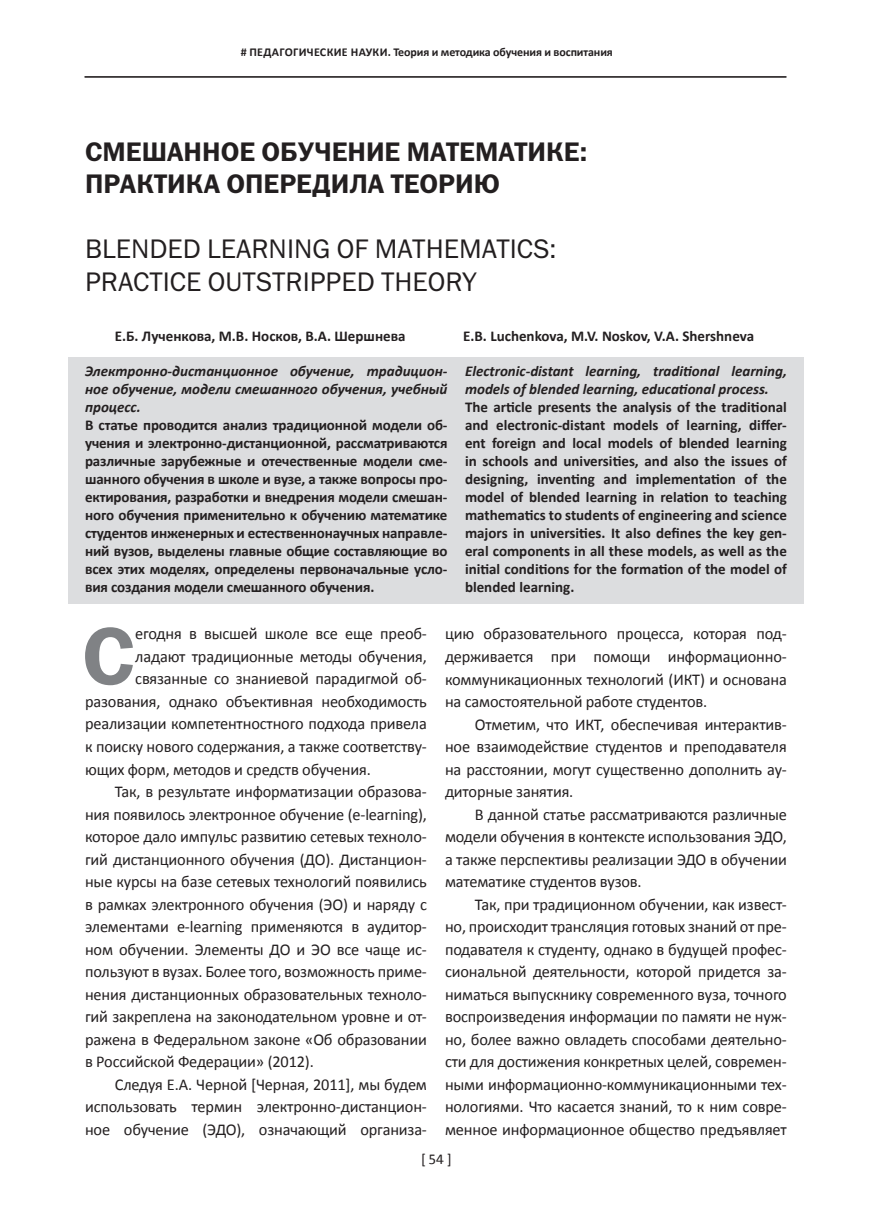
<style>
.page{position:relative;width:872px;height:1221px;background:#fff}
.page>*{position:absolute;margin:0;border:0;box-sizing:border-box;transform-origin:0 0}
.t1{font:82.05px "ez Franklin Goth Demi";color:#808285}
.t2{font:27px/32.4px "ez Franklin Goth";color:#231f20}
.t3{font:27px/32.4px "ez Franklin Goth Demi";color:#231f20}
.t4{font:16.5px/22.5px "Calibri";letter-spacing:-.01em;color:#231f20;text-align:justify}
.t5{font:700 15px/18px "Calibri";color:#231f20;text-align:justify}
.t6{font:italic 700 15px/18px "Calibri";color:#231f20}
.t7{font:15px "Calibri";color:#231f20}
.t8{font:700 12px "Calibri";letter-spacing:-.01em;color:#231f20}
</style>
<div class="page">
<div style="left:68px;top:357px;width:736px;height:246px;background:#dcdddf"></div>
<hr style="left:85px;top:76px;width:701px;height:1px;background:#231f20">
<hr style="left:85px;top:77px;width:701px;height:1px;background:#231f20">
<p class="t8" style="left:241px;top:45px;width:374px"># ПЕДАГОГИЧЕСКИЕ НАУКИ. Теория и методика обучения и воспитания</p>
<h2 class="t3" style="left:85px;top:135px;width:504px">СМЕШАННОЕ ОБУЧЕНИЕ МАТЕМАТИКЕ:<br>ПРАКТИКА ОПЕРЕДИЛА ТЕОРИЮ</h2>
<h2 class="t2" style="left:85px;top:232px;width:473px">BLENDED LEARNING OF MATHEMATICS:<br>PRACTICE OUTSTRIPPED THEORY</h2>
<p class="t5" style="left:115px;top:327px;width:292px">Е.Б. Лученкова, М.В. Носков, В.А. Шершнева</p>
<p class="t5" style="left:463px;top:327px;width:292px">E.B. Luchenkova, M.V. Noskov, V.A. Shershneva</p>
<p class="t6" style="left:465px;top:362px;width:323px">Electronic-distant learning, traditional learning, models of blended learning, educational process.</p>
<p class="t5" style="left:465px;top:398px;width:323px">The article presents the analysis of the traditional and electronic-distant models of learning, differ&shy;ent foreign and local models of blended learning in schools and universities, and also the issues of designing, inventing and implementation of the model of blended learning in relation to teaching mathematics to students of engineering and science majors in universities. It also defines the key gen&shy;eral components in all these models, as well as the initial conditions for the formation of the model of blended learning.</p>
<p class="t6" style="left:85px;top:362px;width:364px;text-align:justify">Электронно-дистанционное обучение, традицион&shy;ное обучение, модели смешанного обучения, учебный процесс.</p>
<p class="t5" style="left:85px;top:416px;width:364px">В статье проводится анализ традиционной модели об&shy;учения и электронно-дистанционной, рассматриваются различные зарубежные и отечественные модели сме&shy;шанного обучения в школе и вузе, а также вопросы про&shy;ектирования, разработки и внедрения модели смешан&shy;ного обучения применительно к обучению математике студентов инженерных и естественнонаучных направле&shy;ний вузов, выделены главные общие составляющие во всех этих моделях, определены первоначальные усло&shy;вия создания модели смешанного обучения.</p>
<h1 class="t1" style="left:82px;top:609px;width:55px">С</h1>
<p class="t4" style="left:135px;top:622px;width:293px">егодня в высшей школе все еще преоб-</p>
<p class="t4" style="left:445px;top:622px;width:343px">цию образовательного процесса, которая под&shy;держивается при помощи информационно&shy;коммуникационных технологий (ИКТ) и основана на самостоятельной работе студентов.</p>
<p class="t4" style="left:445px;top:712px;width:343px;text-indent:30px">Отметим, что ИКТ, обеспечивая интерактив&shy;ное взаимодействие студентов и преподавателя на расстоянии, могут существенно дополнить ау&shy;диторные занятия.</p>
<p class="t4" style="left:445px;top:803px;width:343px;text-indent:30px">В данной статье рассматриваются различные модели обучения в контексте использования ЭДО, а также перспективы реализации ЭДО в обучении математике студентов вузов.</p>
<p class="t4" style="left:445px;top:893px;width:343px;text-indent:30px">Так, при традиционном обучении, как извест&shy;но, происходит трансляция готовых знаний от пре&shy;подавателя к студенту, однако в будущей профес&shy;сиональной деятельности, которой придется за&shy;ниматься выпускнику современного вуза, точного воспроизведения информации по памяти не нуж&shy;но, более важно овладеть способами деятельно&shy;сти для достижения конкретных целей, современ&shy;ными информационно-коммуникационными тех&shy;нологиями. Что касается знаний, то к ним совре&shy;менное информационное общество предъявляет</p>
<p class="t4" style="left:135px;top:645px;width:293px">ладают традиционные методы обучения,</p>
<p class="t4" style="left:135px;top:667px;width:293px">связанные со знаниевой парадигмой об-</p>
<p class="t4" style="left:85px;top:690px;width:343px">разования, однако объективная необходимость</p>
<p class="t4" style="left:85px;top:712px;width:343px">реализации компетентностного подхода привела</p>
<p class="t4" style="left:85px;top:735px;width:343px">к поиску нового содержания, а также соответству-</p>
<p class="t4" style="left:85px;top:757px;width:287px">ющих форм, методов и средств обучения.</p>
<p class="t4" style="left:115px;top:780px;width:314px">Так, в результате информатизации образова-</p>
<p class="t4" style="left:85px;top:802px;width:343px">ния появилось электронное обучение (e-learning),</p>
<p class="t4" style="left:85px;top:825px;width:343px">которое дало импульс развитию сетевых техноло-</p>
<p class="t4" style="left:85px;top:847px;width:343px">гий дистанционного обучения (ДО). Дистанцион-</p>
<p class="t4" style="left:85px;top:870px;width:343px">ные курсы на базе сетевых технологий появились</p>
<p class="t4" style="left:85px;top:892px;width:343px">в рамках электронного обучения (ЭО) и наряду с</p>
<p class="t4" style="left:85px;top:915px;width:343px">элементами e-learning применяются в аудитор-</p>
<p class="t4" style="left:85px;top:937px;width:343px">ном обучении. Элементы ДО и ЭО все чаще ис-</p>
<p class="t4" style="left:85px;top:960px;width:343px">пользуют в вузах. Более того, возможность приме-</p>
<p class="t4" style="left:85px;top:982px;width:343px">нения дистанционных образовательных техноло-</p>
<p class="t4" style="left:85px;top:1005px;width:343px">гий закреплена на законодательном уровне и от-</p>
<p class="t4" style="left:85px;top:1027px;width:343px">ражена в Федеральном законе «Об образовании</p>
<p class="t4" style="left:85px;top:1050px;width:230px">в Российской Федерации» (2012).</p>
<p class="t4" style="left:115px;top:1072px;width:313px">Следуя Е.А. Черной [Черная, 2011], мы будем</p>
<p class="t4" style="left:85px;top:1095px;width:343px">использовать термин электронно-дистанцион-</p>
<p class="t4" style="left:85px;top:1117px;width:343px">ное обучение (ЭДО), означающий организа-</p>
<p class="t7" style="left:421px;top:1149px;width:32px">[ 54 ]</p>
</div>
